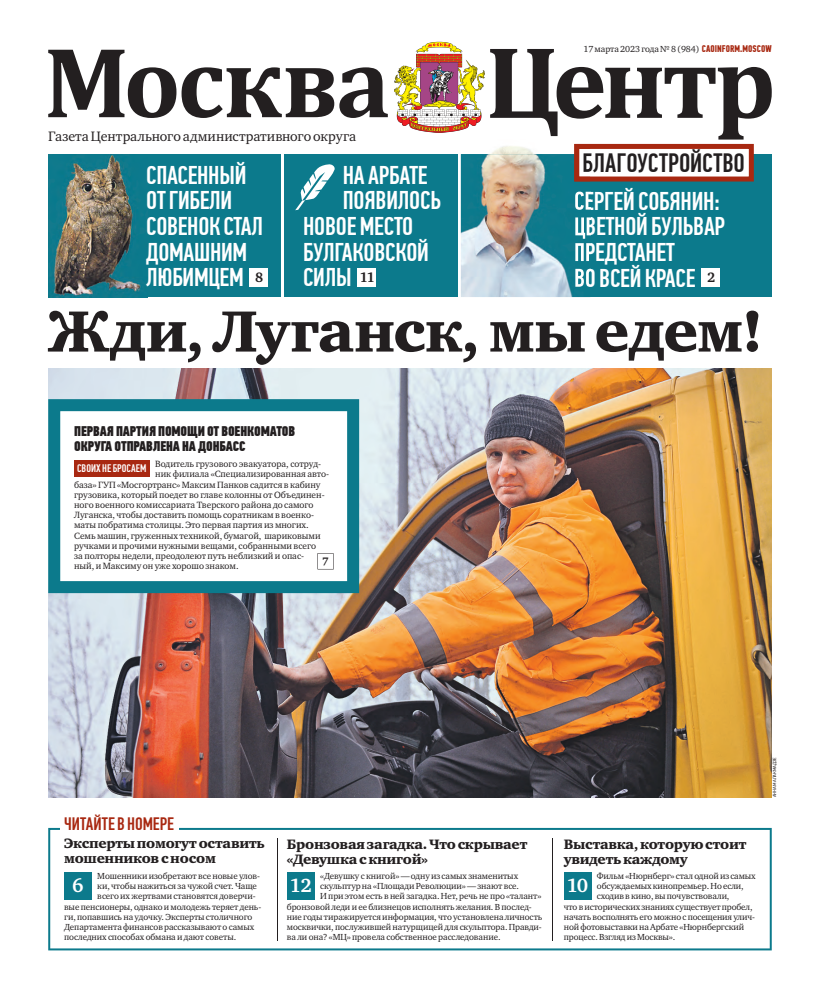
<style>
.page{position:relative;width:820px;height:993px;background:#fff}
.page>*{position:absolute;margin:0;border:0;box-sizing:border-box;transform-origin:0 0}
.t1{font:59.6px "Charter ITC Black";letter-spacing:-.015em;color:#231f20}
.t2{font:500 26.5px "PF Din Text Comp Pro";color:#231f20}
.t3{font:500 25.7px/25.7px "PF Din Text Comp Pro";letter-spacing:-.01em;color:#fff}
.t4{font:700 19.5px "Charter ITC";color:#fff}
.t5{font:500 18px "PF Din Text Comp Pro";color:#a82811}
.t6{font:14px/15px "Charter ITC Black";letter-spacing:-.02em;color:#231f20}
.t7{font:14px/15px "PF Din Text Comp Pro X Black";letter-spacing:-.01em;color:#231f20}
.t8{font:14px "Charter ITC";letter-spacing:.005em;color:#231f20}
.t9{font:700 11.1px "Charter ITC";color:#231f20}
.t10{font:500 11px "PF Din Text Comp Pro";letter-spacing:.005em;color:#fff}
.t11{font:9.3px "Charter ITC";letter-spacing:-.005em;color:#231f20}
.t12{font:9px "Charter ITC";letter-spacing:-.01em;color:#231f20}
.t13{font:4.5px "PF Din Text Pro";color:#231f20}
.s1{font-family:"PF Din Text Comp Pro";font-weight:700;font-size:9.7px;color:#a82811}
</style>
<div class="page">
<div style="left:48px;top:154px;width:723px;height:143px;background:#0c7a8c"></div>
<svg style="left:48px;top:50px;width:339px;height:68px"></svg>
<img style="left:48px;top:368px;width:723px;height:429px">
<div style="left:357px;top:268px;width:19px;height:18px;background:#fff"></div>
<div style="left:701px;top:268px;width:18px;height:18px;background:#fff"></div>
<hr style="left:282px;top:154px;width:2px;height:147px;background:#fff">
<hr style="left:458px;top:150px;width:2px;height:151px;background:#fff">
<svg style="left:48px;top:399px;width:311px;height:194px"></svg>
<svg style="left:317px;top:553px;width:16px;height:16px"></svg>
<div style="left:74px;top:460px;width:75px;height:16px;background:#a82811"></div>
<svg style="left:394px;top:42px;width:377px;height:139px"></svg>
<img style="left:50px;top:155px;width:91px;height:142px">
<div style="left:249px;top:268px;width:19px;height:18px;background:#fff"></div>
<svg style="left:48px;top:827px;width:723px;height:123px"></svg>
<div style="left:64px;top:871px;width:28px;height:28px;background:#0c7a8c"></div>
<div style="left:60px;top:813px;width:119px;height:21px;background:#fff"></div>
<hr style="left:277px;top:837px;width:1px;height:102px;background:#231f20">
<hr style="left:552px;top:837px;width:1px;height:102px;background:#231f20">
<div style="left:563px;top:871px;width:28px;height:28px;background:#0c7a8c"></div>
<div style="left:287px;top:871px;width:27px;height:28px;background:#0c7a8c"></div>
<img style="left:460px;top:139px;width:130px;height:158px">
<img style="left:575px;top:188px;width:15px;height:3px">
<img style="left:575px;top:191px;width:15px;height:19px">
<img style="left:575px;top:213px;width:15px;height:4px">
<img style="left:575px;top:217px;width:15px;height:22px">
<img style="left:575px;top:261px;width:15px;height:7px">
<img style="left:575px;top:243px;width:15px;height:18px">
<img style="left:575px;top:268px;width:15px;height:19px">
<img style="left:574px;top:144px;width:16px;height:37px">
<img style="left:583px;top:149px;width:7px;height:4px">
<img style="left:583px;top:153px;width:7px;height:19px">
<svg style="left:295px;top:164px;width:40px;height:46px"></svg>
<h3 class="t8" style="left:48px;top:127px;width:309px">Газета Центрального административного округа</h3>
<h3 class="t3" style="left:146px;top:164px;width:118px">СПАСЕННЫЙ<br>ОТГИБЕЛИ<br>СОВЕНОК СТАЛ<br>ДОМАШНИМ<br>ЛЮБИМЦЕМ <sup>8</sup></h3>
<h3 class="t3" style="left:342px;top:164px;width:86px">НА АРБАТЕ</h3>
<h3 class="t3" style="left:342px;top:190px;width:100px">ПОЯВИЛОСЬ</h3>
<h3 class="t3" style="left:303px;top:216px;width:111px">НОВОЕМЕСТО</h3>
<h3 class="t3" style="left:303px;top:241px;width:127px">БУЛГАКОВСКОЙ</h3>
<h3 class="t3" style="left:303px;top:267px;width:73px">СИЛЫ <sup>11</sup></h3>
<p class="t12" style="left:583px;top:43px;width:190px">17 марта 2023 года № 8 (984) <span class="s1">CAOINFORM.MOSCOW</span></p>
<h2 class="t2" style="left:582px;top:152px;width:164px">БЛАГОУСТРОЙСТВО</h2>
<h3 class="t3" style="left:573px;top:190px;width:153px">СЕРГЕЙ СОБЯНИН:<br>ЦВЕТНОЙ БУЛЬВАР<br>ПРЕДСТАНЕТ<br>ВО ВСЕЙ КРАСЕ <sup>2</sup></h3>
<h1 class="t1" style="left:48px;top:294px;width:718px">Жди, Луганск, мы едем!</h1>
<h3 class="t7" style="left:74px;top:425px;width:222px">ПЕРВАЯ ПАРТИЯ ПОМОЩИ ОТ ВОЕНКОМАТОВ<br>ОКРУГА ОТПРАВЛЕНА НА ДОНБАСС</h3>
<p class="t11" style="left:155px;top:458px;width:167px">Водитель грузового эвакуатора, сотруд-</p>
<p class="t11" style="left:155px;top:468px;width:175px">ник филиала «Специализированная авто-</p>
<p class="t11" style="left:74px;top:478px;width:248px">база» ГУП «Мосгортранс» Максим Панков садится в кабину</p>
<p class="t11" style="left:74px;top:488px;width:252px">грузовика, который поедет во главе колонны от Объединен-</p>
<p class="t11" style="left:74px;top:499px;width:241px">ного военного комиссариата Тверского района до самого</p>
<p class="t11" style="left:74px;top:509px;width:241px">Луганска, чтобы доставить помощь соратникам в военко-</p>
<p class="t11" style="left:74px;top:519px;width:236px">маты побратима столицы. Это первая партия из многих.</p>
<p class="t11" style="left:74px;top:529px;width:248px">Семь машин, груженных техникой, бумагой, шариковыми</p>
<p class="t11" style="left:74px;top:539px;width:243px">ручками и прочими нужными вещами, собранными всего</p>
<p class="t11" style="left:74px;top:550px;width:231px">за полторы недели, преодолеют путь неблизкий и опас-</p>
<p class="t11" style="left:74px;top:560px;width:166px">ный, и Максиму он уже хорошо знаком.</p>
<p class="t10" style="left:77px;top:464px;width:71px">СВОИХ НЕ БРОСАЕМ</p>
<p class="t9" style="left:322px;top:554px;width:8px">7</p>
<h3 class="t5" style="left:64px;top:816px;width:111px">ЧИТАЙТЕ В НОМЕРЕ</h3>
<h3 class="t6" style="left:64px;top:835px;width:202px">Эксперты помогут оставить мошенников с носом</h3>
<p class="t12" style="left:97px;top:870px;width:164px">Мошенники изобретают все новые улов-</p>
<p class="t12" style="left:97px;top:880px;width:161px">ки, чтобы нажиться за чужой счет. Чаще</p>
<p class="t12" style="left:97px;top:890px;width:160px">всего их жертвами становятся доверчи-</p>
<p class="t12" style="left:64px;top:900px;width:198px">вые пенсионеры, однако и молодежь теряет день-</p>
<p class="t12" style="left:64px;top:910px;width:190px">ги, попавшись на удочку. Эксперты столичного</p>
<p class="t12" style="left:64px;top:920px;width:191px">Департамента финансов рассказывают о самых</p>
<p class="t12" style="left:64px;top:931px;width:173px">последних способах обмана и дают советы.</p>
<h3 class="t4" style="left:72px;top:873px;width:13px">6</h3>
<h3 class="t6" style="left:287px;top:836px;width:242px">Бронзовая загадка. Что скрывает «Девушка с книгой»</h3>
<p class="t12" style="left:320px;top:870px;width:199px">«Девушку с книгой» — одну из самых знаменитых</p>
<p class="t12" style="left:320px;top:880px;width:200px">скульптур на «Площади Революции» — знают все.</p>
<p class="t12" style="left:320px;top:890px;width:222px">И при этом есть в ней загадка. Нет, речь не про «талант»</p>
<p class="t12" style="left:287px;top:900px;width:246px">бронзовой леди и ее близнецов исполнять желания. В послед-</p>
<p class="t12" style="left:287px;top:910px;width:257px">ние годы тиражируется информация, что установлена личность</p>
<p class="t12" style="left:287px;top:920px;width:256px">москвички, послужившей натурщицей для скульптора. Правди-</p>
<p class="t12" style="left:287px;top:931px;width:215px">ва ли она? «МЦ» провела собственное расследование.</p>
<h3 class="t4" style="left:290px;top:873px;width:23px">12</h3>
<h3 class="t6" style="left:563px;top:836px;width:184px">Выставка, которую стоит увидеть каждому</h3>
<p class="t12" style="left:596px;top:870px;width:160px">Фильм «Нюрнберг» стал одной из самых</p>
<p class="t12" style="left:596px;top:880px;width:148px">обсуждаемых кинопремьер. Но если,</p>
<p class="t12" style="left:596px;top:890px;width:134px">сходив в кино, вы почувствовали,</p>
<p class="t12" style="left:563px;top:900px;width:190px">что в исторических знаниях существует пробел,</p>
<p class="t12" style="left:563px;top:910px;width:193px">начать восполнять его можно с посещения улич-</p>
<p class="t12" style="left:563px;top:920px;width:182px">ной фотовыставки на Арбате «Нюрнбергский</p>
<p class="t12" style="left:563px;top:931px;width:113px">процесс. Взгляд из Москвы».</p>
<h3 class="t4" style="left:566px;top:873px;width:23px">10</h3>
<p class="t13" style="left:772px;top:797px;width:42px;rotate:-90deg">АННА МАЛАКМАДЗЕ</p>
</div>
